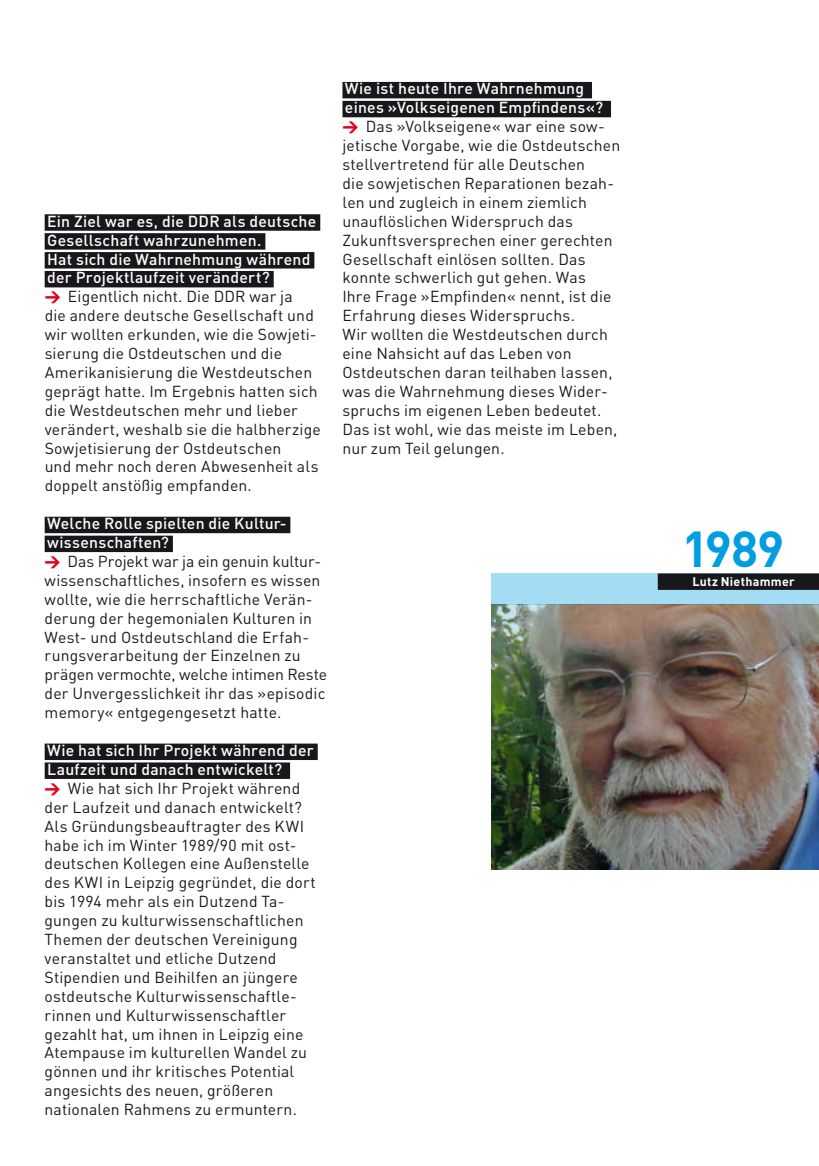
<style>
.page{position:relative;width:819px;height:1166px;background:#fff}
.page>*{position:absolute;margin:0;border:0;box-sizing:border-box;transform-origin:0 0}
.t1{font:700 49.88px "FFDIN";color:#009ee0}
.t2{font:15.75px/18.9px "FFDIN";letter-spacing:.01em;color:#1a171c}
.t3{font:700 12.42px "FFDIN";letter-spacing:.02em;color:#fff}
.s1{font-weight:500;color:#fff}
.s2{font-weight:900;color:#e2001a}
</style>
<div class="page">
<img style="left:491px;top:605px;width:328px;height:264px">
<div style="left:491px;top:573px;width:328px;height:32px;background:#a4dcf3"></div>
<div style="left:657px;top:573px;width:162px;height:17px;background:#1a171c"></div>
<div style="left:45px;top:214px;width:275px;height:17px;background:#1a171c"></div>
<div style="left:45px;top:233px;width:220px;height:17px;background:#1a171c"></div>
<div style="left:45px;top:252px;width:269px;height:16px;background:#1a171c"></div>
<div style="left:45px;top:271px;width:229px;height:16px;background:#1a171c"></div>
<div style="left:45px;top:517px;width:245px;height:16px;background:#1a171c"></div>
<div style="left:45px;top:536px;width:128px;height:16px;background:#1a171c"></div>
<div style="left:45px;top:743px;width:273px;height:17px;background:#1a171c"></div>
<div style="left:45px;top:762px;width:245px;height:17px;background:#1a171c"></div>
<div style="left:342px;top:82px;width:250px;height:16px;background:#1a171c"></div>
<div style="left:342px;top:101px;width:269px;height:16px;background:#1a171c"></div>
<p class="t2" style="left:45px;top:211px;width:277px"><span class="s1">Ein Ziel war es, die DDR als deutsche Gesellschaft wahrzunehmen.<br>Hat sich die Wahrnehmung während der Projektlaufzeit verändert?<br></span><span class="s2">&gt;</span> Eigentlich nicht. Die DDR war ja<br>die andere deutsche Gesellschaft und wir wollten erkunden, wie die Sowjeti&shy;sierung die Ostdeutschen und die Amerikanisierung die Westdeutschen geprägt hatte. Im Ergebnis hatten sich die Westdeutschen mehr und lieber verändert, weshalb sie die halbherzige Sowjetisierung der Ostdeutschen<br>und mehr noch deren Abwesenheit als doppelt anstößig empfanden.</p>
<p class="t2" style="left:45px;top:514px;width:284px"><span class="s1">Welche Rolle spielten die Kultur&shy;wissenschaften?<br></span><span class="s2">&gt;</span> Das Projekt war ja ein genuin kultur&shy;wissenschaftliches, insofern es wissen wollte, wie die herrschaftliche Verän&shy;derung der hegemonialen Kulturen in West- und Ostdeutschland die Erfah&shy;rungsverarbeitung der Einzelnen zu prägen vermochte, welche intimen Reste der Unvergesslichkeit ihr das »episodic memory« entgegengesetzt hatte.</p>
<p class="t2" style="left:45px;top:741px;width:273px"><span class="s1">Wie hat sich Ihr Projekt während der Laufzeit und danach entwickelt?<br></span><span class="s2">&gt;</span> Wie hat sich Ihr Projekt während der Laufzeit und danach entwickelt?<br>Als Gründungsbeauftragter des KWI habe ich im Winter 1989/90 mit ost&shy;deutschen Kollegen eine Außenstelle des KWI in Leipzig gegründet, die dort bis 1994 mehr als ein Dutzend Ta&shy;gungen zu kulturwissenschaftlichen Themen der deutschen Vereinigung veranstaltet und etliche Dutzend Stipendien und Beihilfen an jüngere ostdeutsche Kulturwissenschaftle&shy;rinnen und Kulturwissenschaftler gezahlt hat, um ihnen in Leipzig eine Atempause im kulturellen Wandel zu gönnen und ihr kritisches Potential angesichts des neuen, größeren nationalen Rahmens zu ermuntern.</p>
<p class="t2" style="left:342px;top:79px;width:279px"><span class="s1">Wie ist heute Ihre Wahrnehmung eines »Volkseigenen Empfindens«? </span><span class="s2">&gt;</span> Das »Volkseigene« war eine sow&shy;jetische Vorgabe, wie die Ostdeutschen stellvertretend für alle Deutschen<br>die sowjetischen Reparationen bezah&shy;len und zugleich in einem ziemlich unauflöslichen Widerspruch das Zukunftsversprechen einer gerechten Gesellschaft einlösen sollten. Das konnte schwerlich gut gehen. Was<br>Ihre Frage »Empfinden« nennt, ist die Erfahrung dieses Widerspruchs.<br>Wir wollten die Westdeutschen durch eine Nahsicht auf das Leben von Ostdeutschen daran teilhaben lassen, was die Wahrnehmung dieses Wider&shy;spruchs im eigenen Leben bedeutet.<br>Das ist wohl, wie das meiste im Leben, nur zum Teil gelungen.</p>
<h1 class="t1" style="left:681px;top:516px;width:104px">1989</h1>
<p class="t3" style="left:692px;top:573px;width:104px">Lutz Niethammer</p>
</div>
